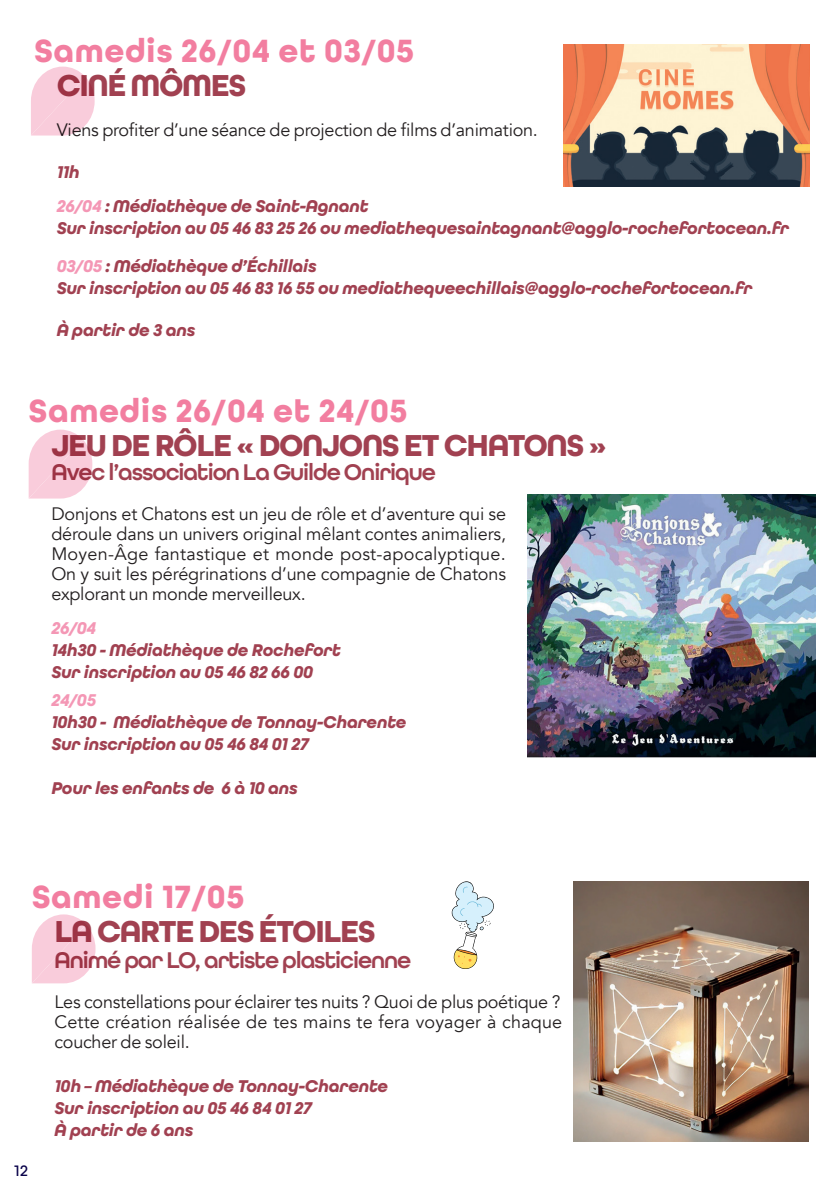
<style>
.page{position:relative;width:840px;height:1191px;background:#fff}
.page>*{position:absolute;margin:0;border:0;box-sizing:border-box;transform-origin:0 0}
.t1{font:700 34px "All Round Gothic";letter-spacing:.015em;color:#f27ea0}
.t2{font:700 32px "All Round Gothic";letter-spacing:-.045em;color:#a14151}
.t3{font:600 24px "All Round Gothic";letter-spacing:-.045em;color:#a14151}
.t4{font:italic 700 18px/22px "All Round Gothic";letter-spacing:-.015em;color:#a14151}
.t5{font:18px/20px "Avenir";letter-spacing:-.015em;color:#231f20;text-align:justify}
.t6{font:italic 700 18px "All Round Gothic";letter-spacing:-.015em;color:#f497b5}
.t7{font:500 16px "All Round Gothic";color:#0a034a}
.s1{color:#f497b5}
</style>
<div class="page">
<img style="left:573px;top:881px;width:235px;height:260px">
<svg style="left:32px;top:914px;width:63px;height:69px"></svg>
<svg style="left:29px;top:429px;width:63px;height:69px"></svg>
<img style="left:527px;top:494px;width:288px;height:263px">
<svg style="left:451px;top:881px;width:42px;height:88px"></svg>
<img style="left:563px;top:45px;width:245px;height:141px">
<svg style="left:31px;top:67px;width:64px;height:68px"></svg>
<h1 class="t1" style="left:34px;top:30px;width:381px">Samedis 26/04 et 03/05</h1>
<h2 class="t2" style="left:57px;top:66px;width:191px">CINÉ MÔMES</h2>
<p class="t5" style="left:57px;top:120px;width:482px">Viens profiter d’une séance de projection de films d’animation.</p>
<p class="t4" style="left:57px;top:155px;width:313px;line-height:34px">11h<br><span class="s1">26/04</span> : Médiathèque de Saint-Agnant</p>
<p class="t4" style="left:57px;top:209px;width:733px;line-height:38px">Sur inscription au 05 46 83 25 26 ou mediathequesaintagnant@agglo-rochefortocean.fr<br><span class="s1">03/05</span> : Médiathèque d’Échillais</p>
<p class="t4" style="left:57px;top:277px;width:697px">Sur inscription au 05 46 83 16 55 ou mediathequeechillais@agglo-rochefortocean.fr</p>
<p class="t4" style="left:57px;top:319px;width:140px">À partir de 3 ans</p>
<h1 class="t1" style="left:29px;top:390px;width:380px">Samedis 26/04 et 24/05</h1>
<h2 class="t2" style="left:51px;top:426px;width:556px">JEU DE RÔLE « DONJONS ET CHATONS »</h2>
<h3 class="t3" style="left:51px;top:458px;width:386px">Avec l’association La Guilde Onirique</h3>
<p class="t5" style="left:51px;top:504px;width:456px">Donjons et Chatons est un jeu de rôle et d’aventure qui se déroule dans un univers original mêlant contes animaliers, Moyen-Âge fantastique et monde post-apocalyptique.<br>On y suit les pérégrinations d’une compagnie de Chatons explorant un monde merveilleux.</p>
<p class="t6" style="left:51px;top:617px;width:46px">26/04</p>
<p class="t4" style="left:51px;top:639px;width:291px">14h30 - Médiathèque de Rochefort<br>Sur inscription au 05 46 82 66 00</p>
<p class="t6" style="left:51px;top:689px;width:46px">24/05</p>
<p class="t4" style="left:51px;top:711px;width:356px">10h30 - Médiathèque de Tonnay-Charente<br>Sur inscription au 05 46 84 01 27</p>
<p class="t4" style="left:51px;top:777px;width:248px">Pour les enfants de 6 à 10 ans</p>
<h1 class="t1" style="left:32px;top:877px;width:214px">Samedi 17/05</h1>
<h2 class="t2" style="left:54px;top:912px;width:322px">LA CARTE DES ÉTOILES</h2>
<h3 class="t3" style="left:54px;top:946px;width:358px">Animé par LO, artiste plasticienne</h3>
<p class="t5" style="left:54px;top:992px;width:509px">Les constellations pour éclairer tes nuits ? Quoi de plus poétique ?<br>Cette création réalisée de tes mains te fera voyager à chaque coucher de soleil.</p>
<p class="t4" style="left:54px;top:1075px;width:335px">10h – Médiathèque de Tonnay-Charente<br>Sur inscription au 05 46 84 01 27<br>À partir de 6 ans</p>
<p class="t7" style="left:14px;top:1161px;width:15px">12</p>
</div>
